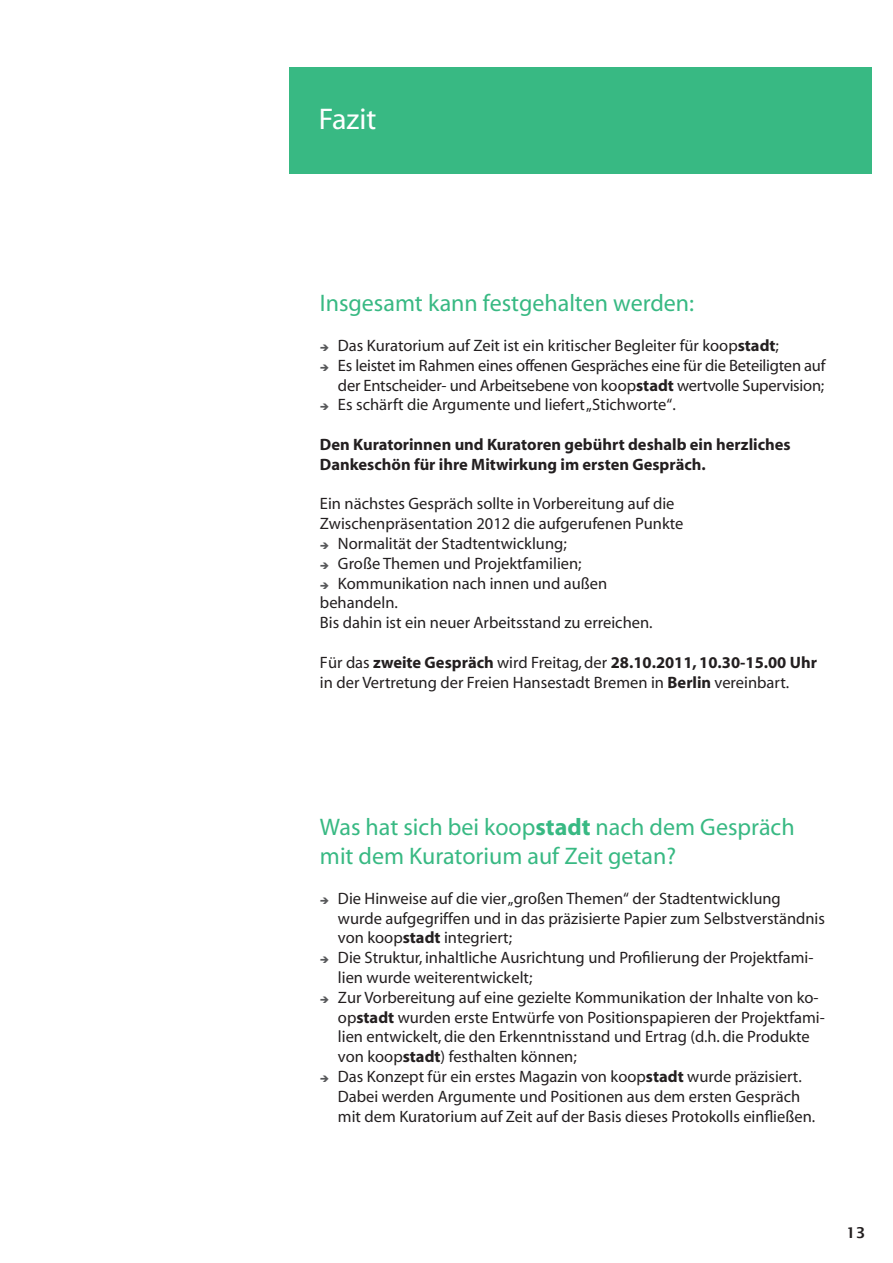
<style>
.page{position:relative;width:893px;height:1263px;background:#fff}
.page>*{position:absolute;margin:0;border:0;box-sizing:border-box;transform-origin:0 0}
.t1{font:30px "Myriad";color:#fff}
.t2{font:24px/28.8px "Myriad";color:#38b983}
.t3{font:16.5px/19.8px "Myriad";color:#231f20}
.t4{font:700 16.5px/19.8px "Myriad";color:#231f20}
.t5{font:600 15px "Lucida Sans";color:#231f20}
.s1{font-weight:700}
</style>
<div class="page">
<div style="left:289px;top:67px;width:583px;height:106px;background:#38b983"></div>
<h1 class="t1" style="left:319px;top:104px;width:59px">Fazit</h1>
<h2 class="t2" style="left:320px;top:290px;width:376px">Insgesamt kann festgehalten werden:</h2>
<p class="t3" style="left:338px;top:336px;width:489px">Das Kuratorium auf Zeit ist ein kritischer Begleiter für koop<span class="s1">stadt</span>;<br>Es leistet im Rahmen eines offenen Gespräches eine für die Beteiligten auf der Entscheider- und Arbeitsebene von koop<span class="s1">stadt</span> wertvolle Supervision; Es schärft die Argumente und liefert „Stichworte“.</p>
<p class="t4" style="left:320px;top:435px;width:472px">Den Kuratorinnen und Kuratoren gebührt deshalb ein herzliches<br>Dankeschön für ihre Mitwirkung im ersten Gespräch.</p>
<p class="t3" style="left:320px;top:495px;width:356px">Ein nächstes Gespräch sollte in Vorbereitung auf die</p>
<p class="t3" style="left:320px;top:514px;width:365px">Zwischenpräsentation 2012 die aufgerufenen Punkte</p>
<p class="t3" style="left:338px;top:534px;width:230px">Normalität der Stadtentwicklung;</p>
<p class="t3" style="left:338px;top:554px;width:245px">Große Themen und Projektfamilien;</p>
<p class="t3" style="left:338px;top:574px;width:271px">Kommunikation nach innen und außen</p>
<p class="t3" style="left:320px;top:594px;width:79px">behandeln.</p>
<p class="t3" style="left:320px;top:613px;width:334px">Bis dahin ist ein neuer Arbeitsstand zu erreichen.</p>
<p class="t3" style="left:320px;top:653px;width:498px">Für das <span class="s1">zweite Gespräch</span> wird Freitag, der <span class="s1">28.10.2011, 10.30-15.00 Uhr </span>in der Vertretung der Freien Hansestadt Bremen in <span class="s1">Berlin</span> vereinbart.</p>
<h2 class="t2" style="left:320px;top:814px;width:476px">Was hat sich bei koop<span class="s1">stadt</span> nach dem Gespräch mit dem Kuratorium auf Zeit getan?</h2>
<p class="t3" style="left:338px;top:889px;width:489px">Die Hinweise auf die vier „großen Themen“ der Stadtentwicklung wurde aufgegriffen und in das präzisierte Papier zum Selbstverständnis von koop<span class="s1">stadt</span> integriert;<br>Die Struktur, inhaltliche Ausrichtung und Profilierung der Projektfami&shy;lien wurde weiterentwickelt;<br>Zur Vorbereitung auf eine gezielte Kommunikation der Inhalte von ko&shy;op<span class="s1">stadt</span> wurden erste Entwürfe von Positionspapieren der Projektfami&shy;lien entwickelt, die den Erkenntnisstand und Ertrag (d.h. die Produkte von koop<span class="s1">stadt</span>) festhalten können;<br>Das Konzept für ein erstes Magazin von koop<span class="s1">stadt</span> wurde präzisiert.<br>Dabei werden Argumente und Positionen aus dem ersten Gespräch mit dem Kuratorium auf Zeit auf der Basis dieses Protokolls einfließen.</p>
<p class="t5" style="left:846px;top:1224px;width:21px">13</p>
</div>
